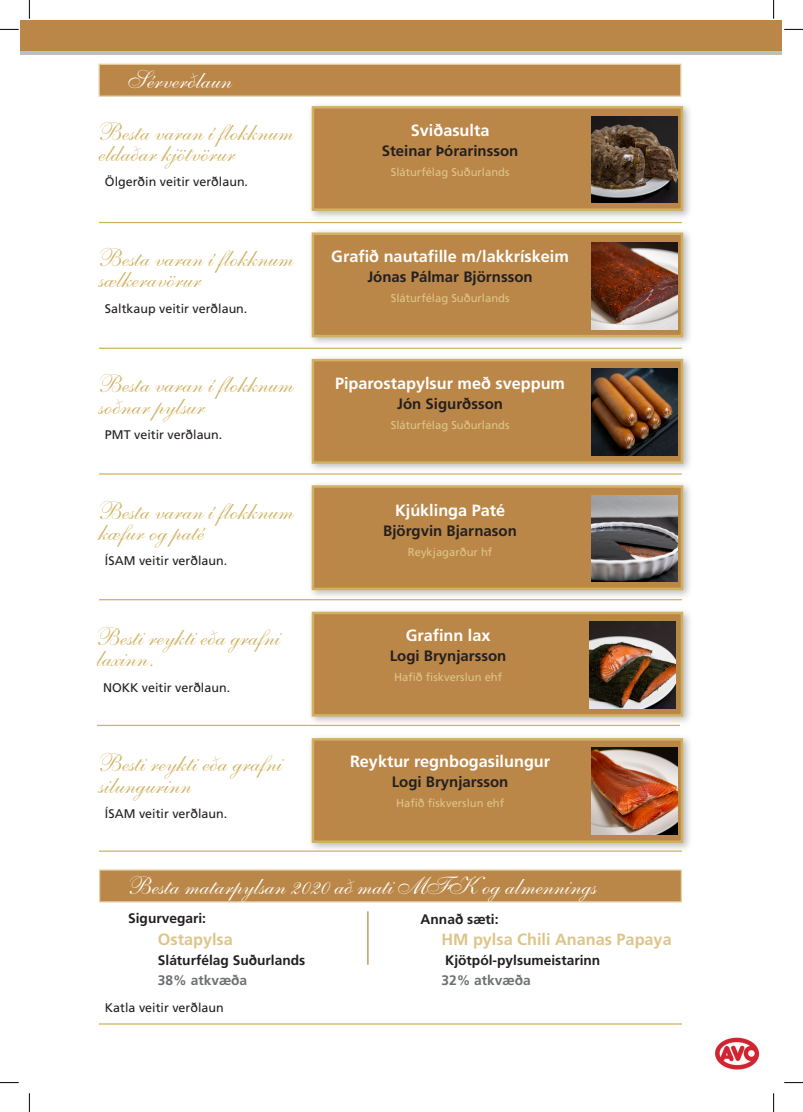
<style>
.page{position:relative;width:803px;height:1112px;background:#fff}
.page>*{position:absolute;margin:0;border:0;box-sizing:border-box;transform-origin:0 0}
.t1{font:25px/21.2px "Shelley Allegro Script";color:#d0b15f}
.t2{font:25px "Shelley Allegro Script";color:#fff}
.t3{font:700 16.25px "Frutiger";color:#fff}
.t4{font:700 16.25px "Frutiger";color:#ddc589}
.t5{font:700 15px "Frutiger";color:#231f20}
.t6{font:700 13.75px "Frutiger";color:#231f20}
.t7{font:700 13.75px "Frutiger";color:#6d6f71}
.t8{font:12.5px "Frutiger";color:#231f20}
.t9{font:11.25px "Frutiger";color:#ddc589}
</style>
<div class="page">
<div style="left:307px;top:101px;width:386px;height:119px;background:#231f20;opacity:.3"></div>
<div style="left:312px;top:106px;width:371px;height:105px;background:#bb8748;border:2px solid #d0b15f"></div>
<div style="left:307px;top:228px;width:386px;height:119px;background:#231f20;opacity:.3"></div>
<div style="left:312px;top:232px;width:371px;height:105px;background:#bb8748;border:2px solid #d0b15f"></div>
<div style="left:307px;top:354px;width:386px;height:119px;background:#231f20;opacity:.3"></div>
<div style="left:312px;top:359px;width:371px;height:104px;background:#bb8748;border:2px solid #d0b15f"></div>
<div style="left:307px;top:480px;width:386px;height:119px;background:#231f20;opacity:.3"></div>
<div style="left:312px;top:485px;width:371px;height:105px;background:#bb8748;border:2px solid #d0b15f"></div>
<div style="left:307px;top:607px;width:386px;height:119px;background:#231f20;opacity:.3"></div>
<div style="left:312px;top:611px;width:371px;height:105px;background:#bb8748;border:2px solid #d0b15f"></div>
<div style="left:307px;top:733px;width:386px;height:119px;background:#231f20;opacity:.3"></div>
<div style="left:312px;top:738px;width:371px;height:104px;background:#bb8748;border:2px solid #d0b15f"></div>
<div style="left:21px;top:40px;width:761px;height:14px;background:#bcbec0"></div>
<div style="left:21px;top:21px;width:761px;height:30px;background:#bb8748"></div>
<div style="left:98px;top:64px;width:583px;height:33px;background:#bb8748;border:1px solid #e4d2a7"></div>
<div style="left:99px;top:869px;width:583px;height:33px;background:#bb8748;border:1px solid #e4d2a7"></div>
<hr style="left:99px;top:1023px;width:583px;height:1px;background:#d0b15f">
<hr style="left:99px;top:222px;width:583px;height:1px;background:#d0b15f">
<img style="left:591px;top:116px;width:87px;height:87px">
<hr style="left:367px;top:911px;width:1px;height:53px;background:#bb8748">
<hr style="left:99px;top:347px;width:583px;height:2px;background:#d0b15f">
<img style="left:591px;top:242px;width:87px;height:87px">
<hr style="left:99px;top:473px;width:583px;height:1px;background:#d0b15f">
<img style="left:591px;top:368px;width:87px;height:87px">
<hr style="left:99px;top:599px;width:583px;height:1px;background:#d0b15f">
<img style="left:591px;top:495px;width:87px;height:86px">
<hr style="left:97px;top:724px;width:583px;height:1px;background:#d0b15f">
<img style="left:589px;top:621px;width:87px;height:87px">
<hr style="left:99px;top:850px;width:583px;height:1px;background:#d0b15f">
<img style="left:591px;top:747px;width:87px;height:87px">
<img style="left:714px;top:1037px;width:46px;height:33px">
<svg style="left:0;top:29px;width:19px;height:1px"></svg>
<svg style="left:784px;top:29px;width:19px;height:1px"></svg>
<svg style="left:0;top:1082px;width:19px;height:1px"></svg>
<svg style="left:784px;top:1082px;width:19px;height:1px"></svg>
<svg style="left:29px;top:0;width:1px;height:19px"></svg>
<svg style="left:29px;top:1093px;width:1px;height:18px"></svg>
<svg style="left:773px;top:0;width:1px;height:19px"></svg>
<svg style="left:773px;top:1093px;width:1px;height:18px"></svg>
<p class="t2" style="left:128px;top:65px;width:106px">Sérverðlaun</p>
<p class="t1" style="left:98px;top:121px;width:197px">Besta varan í flokknum eldaðar kjötvörur</p>
<p class="t8" style="left:105px;top:174px;width:145px">Ölgerðin veitir verðlaun.</p>
<p class="t1" style="left:98px;top:248px;width:197px">Besta varan í flokknum sælkeravörur</p>
<p class="t8" style="left:105px;top:301px;width:144px">Saltkaup veitir verðlaun.</p>
<p class="t1" style="left:98px;top:374px;width:197px">Besta varan í flokknum soðnar pylsur</p>
<p class="t8" style="left:105px;top:427px;width:119px">PMT veitir verðlaun.</p>
<p class="t1" style="left:98px;top:500px;width:197px">Besta varan í flokknum kæfur og paté</p>
<p class="t8" style="left:105px;top:553px;width:124px">ÍSAM veitir verðlaun.</p>
<p class="t1" style="left:96px;top:626px;width:185px">Besti reykti eða grafni laxinn.</p>
<p class="t8" style="left:103px;top:679px;width:129px">NOKK veitir verðlaun.</p>
<p class="t1" style="left:98px;top:753px;width:185px">Besti reykti eða grafni silungurinn</p>
<p class="t8" style="left:105px;top:806px;width:124px">ÍSAM veitir verðlaun.</p>
<p class="t3" style="left:411px;top:120px;width:80px">Sviðasulta</p>
<p class="t5" style="left:382px;top:142px;width:138px">Steinar Þórarinsson</p>
<p class="t9" style="left:391px;top:165px;width:120px">Sláturfélag Suðurlands</p>
<p class="t3" style="left:331px;top:247px;width:239px">Grafið nautafille m/lakkrískeim</p>
<p class="t5" style="left:367px;top:268px;width:167px">Jónas Pálmar Björnsson</p>
<p class="t9" style="left:391px;top:291px;width:120px">Sláturfélag Suðurlands</p>
<p class="t3" style="left:335px;top:374px;width:231px">Piparostapylsur með sveppum</p>
<p class="t5" style="left:397px;top:395px;width:107px">Jón Sigurðsson</p>
<p class="t9" style="left:391px;top:419px;width:120px">Sláturfélag Suðurlands</p>
<p class="t3" style="left:395px;top:500px;width:112px">Kjúklinga Paté</p>
<p class="t5" style="left:383px;top:521px;width:135px">Björgvin Bjarnason</p>
<p class="t9" style="left:408px;top:545px;width:86px">Reykjagarður hf</p>
<p class="t3" style="left:406px;top:625px;width:86px">Grafinn lax</p>
<p class="t5" style="left:390px;top:647px;width:118px">Logi Brynjarsson</p>
<p class="t9" style="left:394px;top:670px;width:110px">Hafið fiskverslun ehf</p>
<p class="t3" style="left:350px;top:752px;width:202px">Reyktur regnbogasilungur</p>
<p class="t5" style="left:392px;top:773px;width:118px">Logi Brynjarsson</p>
<p class="t9" style="left:396px;top:796px;width:110px">Hafið fiskverslun ehf</p>
<p class="t2" style="left:128px;top:870px;width:470px">Besta matarpylsan 2020 að mati MFK og almennings</p>
<p class="t6" style="left:128px;top:910px;width:79px">Sigurvegari:</p>
<p class="t6" style="left:421px;top:911px;width:79px">Annað sæti:</p>
<p class="t4" style="left:158px;top:929px;width:76px">Ostapylsa</p>
<p class="t6" style="left:158px;top:951px;width:149px">Sláturfélag Suðurlands</p>
<p class="t7" style="left:158px;top:971px;width:91px">38% atkvæða</p>
<p class="t8" style="left:105px;top:999px;width:120px">Katla veitir verðlaun</p>
<p class="t4" style="left:441px;top:929px;width:232px">HM pylsa Chili Ananas Papaya</p>
<p class="t6" style="left:445px;top:951px;width:157px">Kjötpól-pylsumeistarinn</p>
<p class="t7" style="left:441px;top:971px;width:91px">32% atkvæða</p>
</div>
